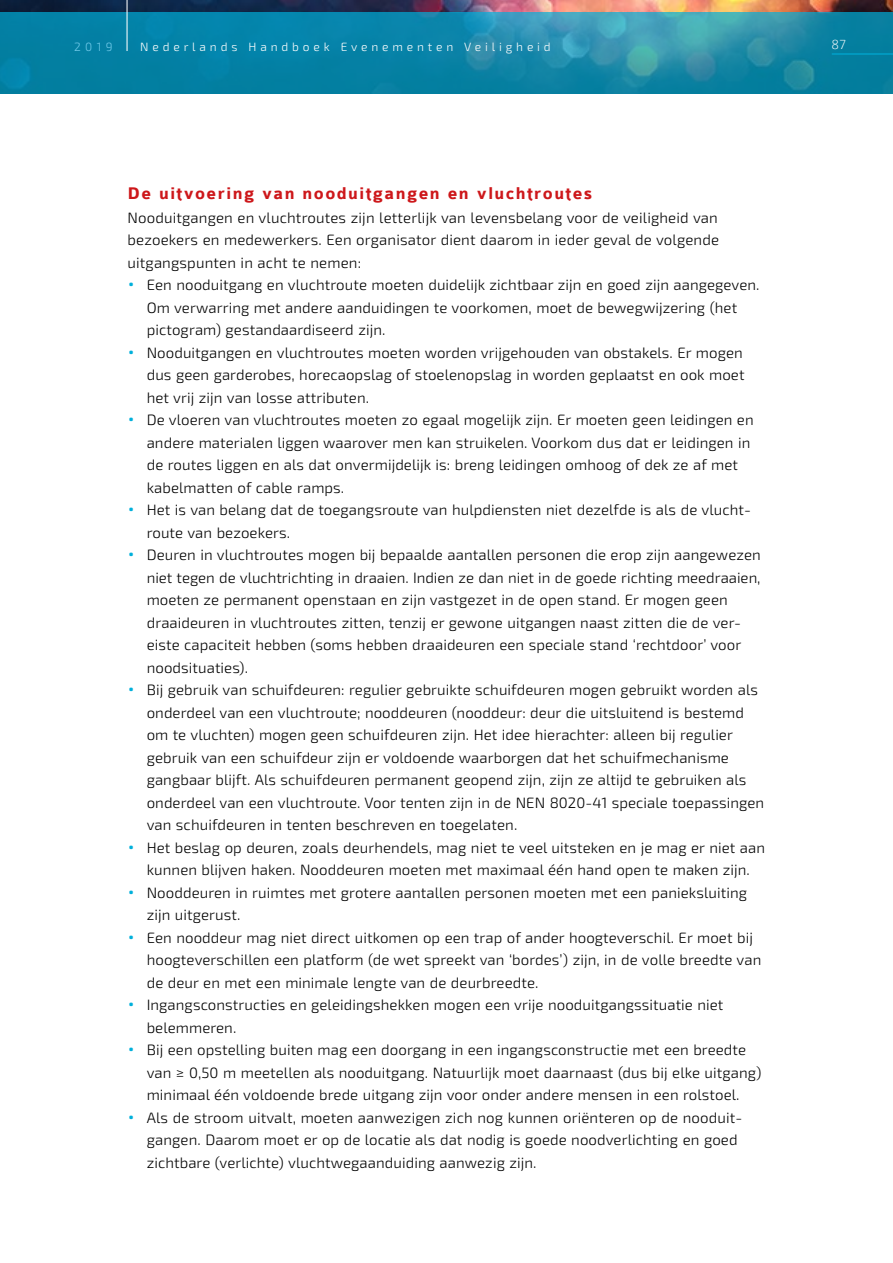
<style>
.page{position:relative;width:893px;height:1263px;background:#fff}
.page>*{position:absolute;margin:0;border:0;box-sizing:border-box;transform-origin:0 0}
.t1{font:700 18px "Colaborate";letter-spacing:.08em;color:#cd171a}
.t2{font:300 15px/22.5px "Exo 2.0";letter-spacing:.005em;color:#000}
.t3{font:100 15px "Colaborate";color:#fff}
.t4{font:300 12px "Exo 2.0";letter-spacing:.32em;color:#fff}
.t5{font:300 12px "Exo 2.0";color:#6fc9e8}
.s1{font-size:21px;color:#00b0db}
</style>
<div class="page">
<img style="left:0;top:0;width:893px;height:12px">
<svg style="left:0;top:12px;width:893px;height:82px;background:#1287a7"></svg>
<hr style="left:127px;top:0;width:1px;height:51px;background:#fff">
<hr style="left:832px;top:53px;width:61px;height:2px;background:#00b0db">
<p class="t5" style="left:74px;top:40px;width:40px">2019</p>
<p class="t4" style="left:140px;top:40px;width:412px">Nederlands Handboek Evenementen Veiligheid</p>
<p class="t3" style="left:832px;top:36px;width:16px">87</p>
<p class="t1" style="left:128px;top:183px;width:466px">De uitvoering van nooduitgangen en vluchtroutes</p>
<p class="t2" style="left:128px;top:206px;width:593px;text-align:justify">Nooduitgangen en vluchtroutes zijn letterlijk van levensbelang voor de veiligheid van bezoekers en medewerkers. Een organisator dient daarom in ieder geval de volgende uitgangspunten in acht te nemen:</p>
<p class="t2" style="left:147px;top:274px;width:614px;text-indent:-19px"><span class="s1">•</span> Een nooduitgang en vluchtroute moeten duidelijk zichtbaar zijn en goed zijn aangegeven.<br>Om verwarring met andere aanduidingen te voorkomen, moet de bewegwijzering (het pictogram) gestandaardiseerd zijn.</p>
<p class="t2" style="left:147px;top:341px;width:599px;text-align:justify;text-indent:-19px"><span class="s1">•</span> Nooduitgangen en vluchtroutes moeten worden vrijgehouden van obstakels. Er mogen dus geen garderobes, horecaopslag of stoelenopslag in worden geplaatst en ook moet het vrij zijn van losse attributen.</p>
<p class="t2" style="left:147px;top:409px;width:608px;text-indent:-19px"><span class="s1">•</span> De vloeren van vluchtroutes moeten zo egaal mogelijk zijn. Er moeten geen leidingen en andere materialen liggen waarover men kan struikelen. Voorkom dus dat er leidingen in de routes liggen en als dat onvermijdelijk is: breng leidingen omhoog of dek ze af met kabelmatten of cable ramps.</p>
<p class="t2" style="left:147px;top:499px;width:606px;text-indent:-19px"><span class="s1">•</span> Het is van belang dat de toegangsroute van hulpdiensten niet dezelfde is als de vlucht&shy;route van bezoekers.</p>
<p class="t2" style="left:147px;top:544px;width:616px;text-indent:-19px"><span class="s1">•</span> Deuren in vluchtroutes mogen bij bepaalde aantallen personen die erop zijn aangewezen niet tegen de vluchtrichting in draaien. Indien ze dan niet in de goede richting meedraaien, moeten ze permanent openstaan en zijn vastgezet in de open stand. Er mogen geen draaideuren in vluchtroutes zitten, tenzij er gewone uitgangen naast zitten die de ver&shy;eiste capaciteit hebben (soms hebben draaideuren een speciale stand ‘rechtdoor’ voor noodsituaties).</p>
<p class="t2" style="left:147px;top:679px;width:619px;text-indent:-19px"><span class="s1">•</span> Bij gebruik van schuifdeuren: regulier gebruikte schuifdeuren mogen gebruikt worden als onderdeel van een vluchtroute; nooddeuren (nooddeur: deur die uitsluitend is bestemd om te vluchten) mogen geen schuifdeuren zijn. Het idee hierachter: alleen bij regulier gebruik van een schuifdeur zijn er voldoende waarborgen dat het schuifmechanisme gangbaar blijft. Als schuifdeuren permanent geopend zijn, zijn ze altijd te gebruiken als onderdeel van een vluchtroute. Voor tenten zijn in de NEN 8020-41 speciale toepassingen van schuifdeuren in tenten beschreven en toegelaten.</p>
<p class="t2" style="left:128px;top:836px;width:639px;text-align:center"><span class="s1">•</span> Het beslag op deuren, zoals deurhendels, mag niet te veel uitsteken en je mag er niet aan kunnen blijven haken. Nooddeuren moeten met maximaal één hand open te maken zijn.</p>
<p class="t2" style="left:147px;top:881px;width:602px;text-indent:-19px"><span class="s1">•</span> Nooddeuren in ruimtes met grotere aantallen personen moeten met een panieksluiting zijn uitgerust.</p>
<p class="t2" style="left:147px;top:926px;width:616px;text-indent:-19px"><span class="s1">•</span> Een nooddeur mag niet direct uitkomen op een trap of ander hoogteverschil. Er moet bij hoogteverschillen een platform (de wet spreekt van ‘bordes’) zijn, in de volle breedte van de deur en met een minimale lengte van de deurbreedte.</p>
<p class="t2" style="left:147px;top:994px;width:578px;text-indent:-19px"><span class="s1">•</span> Ingangsconstructies en geleidingshekken mogen een vrije nooduitgangssituatie niet belemmeren.</p>
<p class="t2" style="left:147px;top:1039px;width:616px;text-indent:-19px"><span class="s1">•</span> Bij een opstelling buiten mag een doorgang in een ingangsconstructie met een breedte van ≥ 0,50 m meetellen als nooduitgang. Natuurlijk moet daarnaast (dus bij elke uitgang) minimaal één voldoende brede uitgang zijn voor onder andere mensen in een rolstoel.</p>
<p class="t2" style="left:147px;top:1106px;width:597px;text-indent:-19px"><span class="s1">•</span> Als de stroom uitvalt, moeten aanwezigen zich nog kunnen oriënteren op de nooduit&shy;gangen. Daarom moet er op de locatie als dat nodig is goede noodverlichting en goed zichtbare (verlichte) vluchtwegaanduiding aanwezig zijn.</p>
</div>
